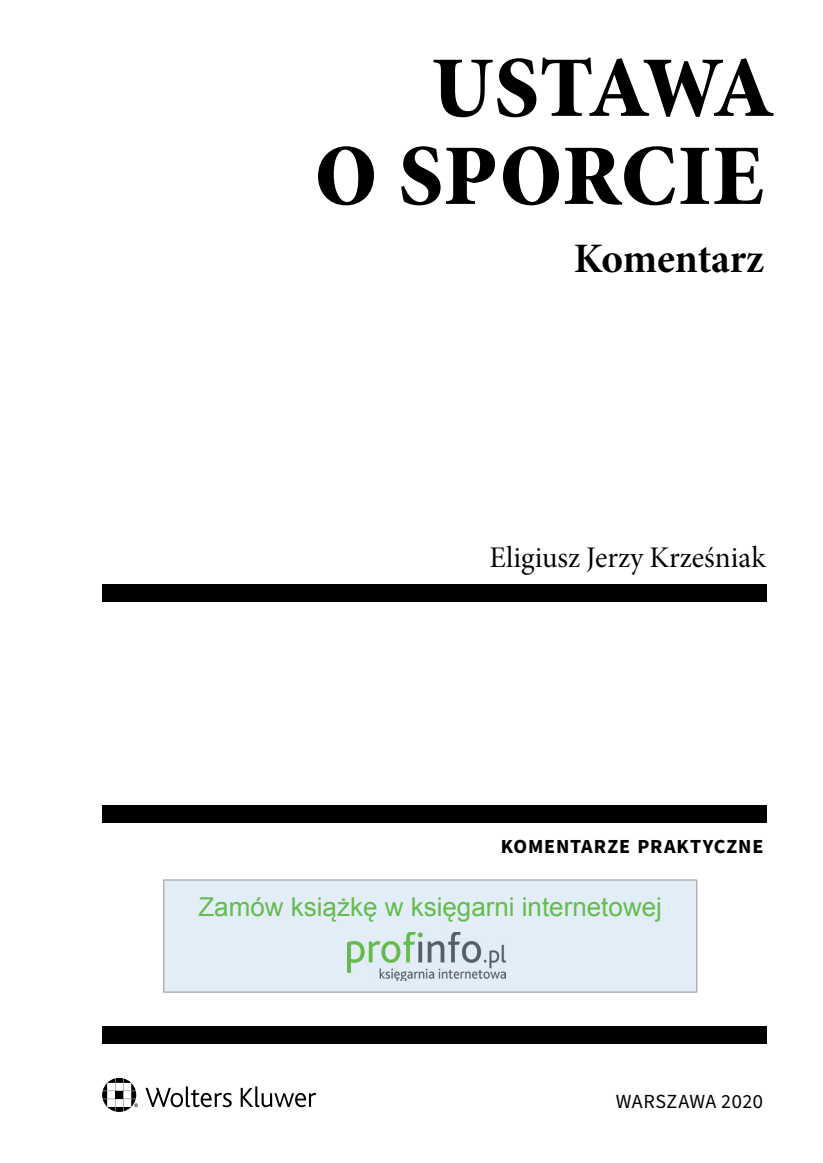
<style>
.page{position:relative;width:823px;height:1163px;background:#fff}
.page>*{position:absolute;margin:0;border:0;box-sizing:border-box;transform-origin:0 0}
.t1{font:120px/88px "Minion Pro Bold Cn Subh";letter-spacing:-.015em;color:#000;text-align:right}
.t2{font:42px "Minion Pro Bold Subh";letter-spacing:-.005em;color:#000}
.t3{font:30px "Minion Pro Subh";color:#000}
.t4{font:26px "Arial";color:#65bc4e}
.t5{font:700 20px "Source Sans Pro";letter-spacing:.045em;color:#000}
.t6{font:20px "Source Sans Pro";letter-spacing:.01em;color:#000}
</style>
<div class="page">
<svg style="left:102px;top:1077px;width:214px;height:34px"></svg>
<div style="left:102px;top:584px;width:663px;height:17px;background:#000"></div>
<div style="left:102px;top:1026px;width:663px;height:17px;background:#000"></div>
<div style="left:102px;top:805px;width:663px;height:17px;background:#000"></div>
<div style="left:163px;top:879px;width:534px;height:113px;background:#e3edf7"></div>
<div style="left:171px;top:896px;width:517px;height:34px;background:#e3edf7"></div>
<div style="left:348px;top:932px;width:164px;height:50px;background:#e3edf7"></div>
<img style="left:348px;top:932px;width:157px;height:48px">
<h1 class="t1" style="left:313px;top:33px;width:463px">Ustawa<br>o sporcie</h1>
<h2 class="t2" style="left:573px;top:230px;width:192px">Komentarz</h2>
<p class="t3" style="left:489px;top:538px;width:277px">Eligiusz Jerzy Krześniak</p>
<p class="t5" style="left:500px;top:832px;width:264px">KOMENTARZE PRAKTYCZNE</p>
<p class="t4" style="left:198px;top:889px;width:465px">Zamów książkę w księgarni internetowej</p>
<p class="t6" style="left:615px;top:1087px;width:149px">WARSZAWA 2020</p>
</div>
